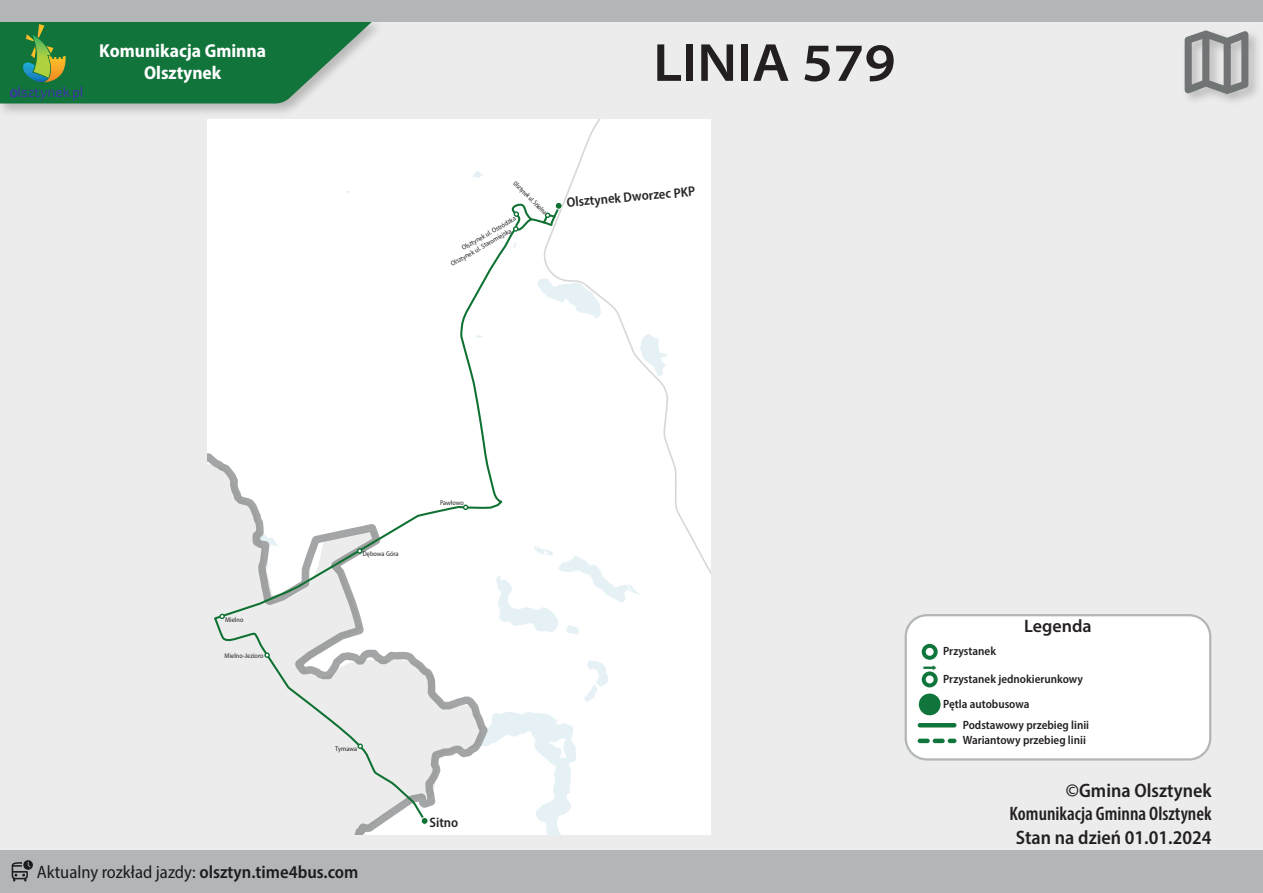
<style>
.page{position:relative;width:1263px;height:893px;background:#ebeceb}
.page>*{position:absolute;margin:0;border:0;box-sizing:border-box;transform-origin:0 0}
.t1{font:600 semi-expanded 54px "Myriad Pro";color:#231f20}
.t2{font:600 semi-condensed 19.5px/23.4px "Myriad Pro";color:#231f20;text-align:right}
.t3{font:700 semi-condensed 18.75px/22.5px "Myriad Pro";color:#fff;text-align:center}
.t4{font:semi-condensed 18px "Myriad Pro";color:#191d20}
.t5{font:600 18px "Myriad Pro";color:#231f20}
.t6{font:600 semi-condensed 13.73px "Myriad Pro";color:#252525}
.t7{font:600 semi-condensed 12px/20.9px "Myriad Pro";color:#231f20}
.t8{font:semi-condensed 6.82px/8.4px "Myriad Pro";color:#252525}
.t9{font:condensed 6.82px "Myriad Pro";color:#252525}
.s1{font-weight:600}
.s2{font-stretch:condensed}
</style>
<div class="page">
<img style="left:0;top:21px;width:389px;height:99px">
<div style="left:0;top:0;width:1263px;height:21px;background:#b2b6b6"></div>
<img style="left:1184px;top:33px;width:74px;height:69px">
<svg style="left:1185px;top:30px;width:63px;height:64px"></svg>
<div style="left:0;top:850px;width:1263px;height:43px;background:#b2b6b6"></div>
<div style="left:906px;top:615px;width:304px;height:144px;background:#fff;border-radius:21px"></div>
<div style="left:905px;top:614px;width:306px;height:146px;border:2px solid #b2b6b6;border-radius:21px"></div>
<svg style="left:12px;top:860px;width:21px;height:21px"></svg>
<hr style="left:918px;top:723px;width:38px;height:4px;background:#0f753b;border-radius:2px">
<svg style="left:918px;top:739px;width:38px;height:4px"></svg>
<svg style="left:0;top:21px;width:373px;height:82px"></svg>
<svg style="left:208px;top:120px;width:255px;height:714px"></svg>
<svg style="left:212px;top:226px;width:251px;height:597px"></svg>
<div style="left:421px;top:817px;width:7px;height:7px;background:#0e7132;border-radius:50%"></div>
<div style="left:421px;top:817px;width:7px;height:8px;border:1px solid #fff;border-radius:50%"></div>
<svg style="left:357px;top:743px;width:6px;height:6px"></svg>
<svg style="left:264px;top:652px;width:6px;height:6px"></svg>
<svg style="left:219px;top:614px;width:6px;height:5px"></svg>
<svg style="left:357px;top:548px;width:5px;height:6px"></svg>
<div style="left:463px;top:120px;width:247px;height:714px;background:#fff"></div>
<svg style="left:918px;top:644px;width:23px;height:72px"></svg>
<p class="t3" style="left:99px;top:39px;width:168px">Komunikacja Gminna<br>Olsztynek</p>
<p class="t1" style="left:653px;top:28px;width:244px">LINIA 579</p>
<p class="t9" style="left:517px;top:179px;width:46px;rotate:45deg">Olsztynek ul. Szkolna</p>
<p class="t6" style="left:566px;top:194px;width:130px;rotate:-5deg">Olsztynek Dworzec PKP</p>
<p class="t8" style="left:445px;top:253px;width:80px;text-indent:17px;rotate:-30deg">Olsztynek ul. Ostródzka<br>Olsztynek ul. Staromiejska</p>
<p class="t8" style="left:225px;top:615px;width:20px">Mielno</p>
<p class="t8" style="left:225px;top:651px;width:40px">Mielno-Jezioro</p>
<p class="t8" style="left:363px;top:550px;width:37px">Dębowa Góra</p>
<p class="t8" style="left:440px;top:498px;width:25px">Pawłowo</p>
<p class="t8" style="left:335px;top:744px;width:23px">Tymawa</p>
<p class="t4" style="left:37px;top:861px;width:323px">Aktualny rozkład jazdy: <span class="s1">olsztyn.time4bus.com</span></p>
<p class="t6" style="left:429px;top:814px;width:30px">Sitno</p>
<p class="t5" style="left:1024px;top:615px;width:69px">Legenda</p>
<p class="t7" style="left:943px;top:641px;width:54px">Przystanek</p>
<p class="t7" style="left:943px;top:668px;width:141px">Przystanek jednokierunkowy</p>
<p class="t7" style="left:963px;top:693px;width:128px;text-indent:-20px">Pętla autobusowa<br>Podstawowy przebieg linii</p>
<p class="t7" style="left:963px;top:730px;width:125px">Wariantowy przebieg linii</p>
<p class="t2" style="left:1010px;top:778px;width:203px">©Gmina Olsztynek<br><span class="s2">Komunikacja Gminna Olsztynek<br></span>Stan na dzień 01.01.2024</p>
</div>
